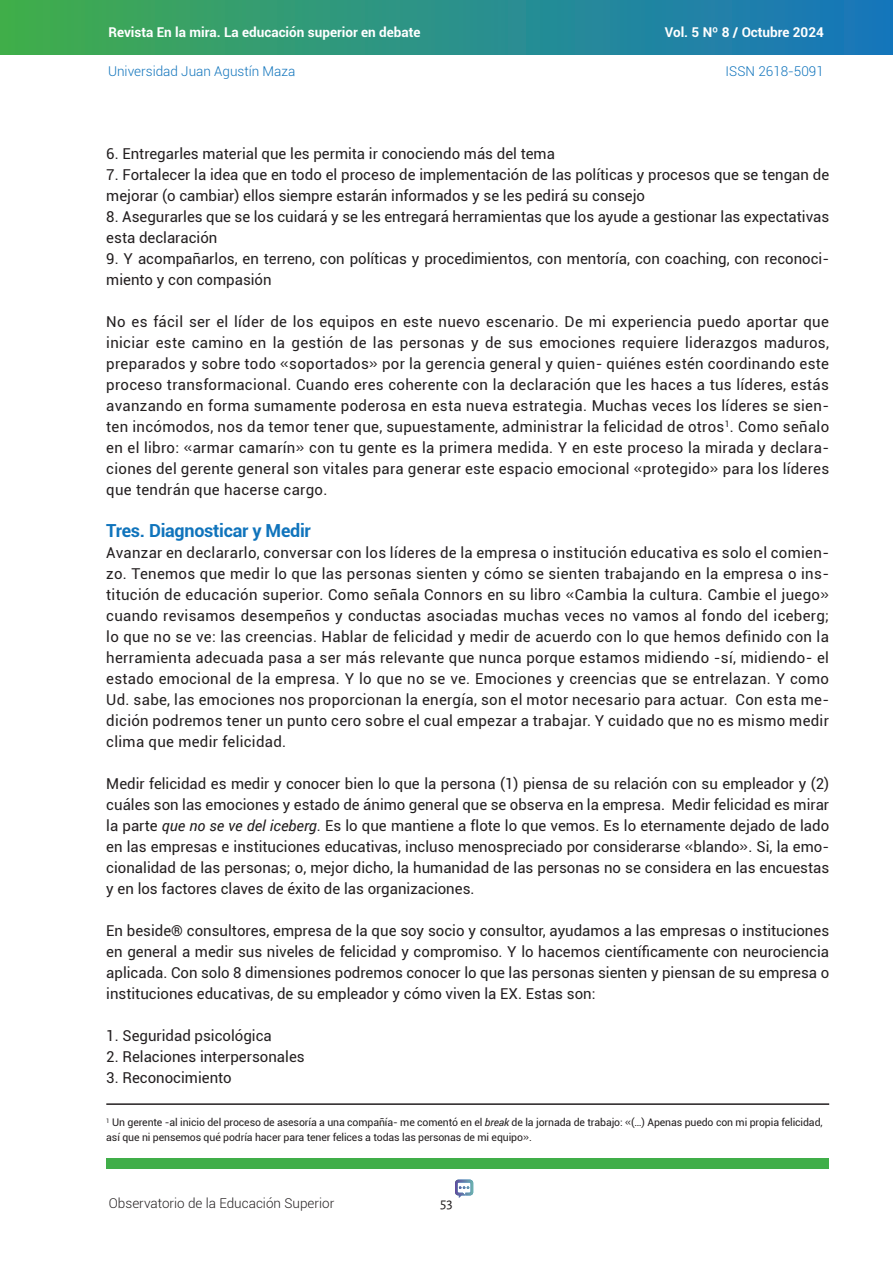
<style>
.page{position:relative;width:893px;height:1263px;background:#fff}
.page>*{position:absolute;margin:0;border:0;box-sizing:border-box;transform-origin:0 0}
.Txt_base{font:700 18px "Roboto";letter-spacing:-.015em;color:#1074bc}
.Txt_base-2{font:15px/21px "Roboto";color:#231f20;text-align:justify}
.t1{font:15px "Alegreya Sans";color:#231f20}
.t2{font:700 13.5px "Roboto";color:#fff}
.t3{font:300 13.5px "Roboto";color:#1074bc}
.t4{font:300 13.5px "Roboto";color:#231f20}
.nota_d_epie{font:10.5px/15px "Roboto";letter-spacing:-.01em;color:#231f20}
.s1{font-family:"Causten"}
.s2{font-style:italic}
</style>
<div class="page">
<div style="left:106px;top:1158px;width:723px;height:10px;background:#40ae49"></div>
<svg style="left:455px;top:1179px;width:18px;height:19px"></svg>
<div style="left:0;top:0;width:893px;height:54px;background:linear-gradient(to right,#41ad4e,#1675c0)"></div>
<hr style="left:0;top:0;width:1px;height:54px;background:#40ae49">
<hr style="left:106px;top:1103px;width:723px;height:2px;background:#231f20">
<p class="t2" style="left:108px;top:23px;width:314px">Revista En la mira. La educación superior en debate</p>
<p class="t2" style="left:665px;top:23px;width:161px">Vol. 5 Nº 8 / Octubre 2024</p>
<p class="t3" style="left:108px;top:61px;width:189px">Universidad Juan Agustín Maza</p>
<p class="t3" style="left:726px;top:61px;width:100px">ISSN 2618-5091</p>
<p class="Txt_base-2" style="left:106px;top:143px;width:450px">6. Entregarles material que les permita ir conociendo más del tema</p>
<p class="Txt_base-2" style="left:106px;top:164px;width:724px">7. Fortalecer la idea que en todo el proceso de implementación de las políticas y procesos que se tengan de mejorar (o cambiar) ellos siempre estarán informados y se les pedirá su consejo</p>
<p class="Txt_base-2" style="left:106px;top:206px;width:724px">8. Asegurarles que se los cuidará y se les entregará herramientas que los ayude a gestionar las expectativas esta declaración</p>
<p class="Txt_base-2" style="left:106px;top:248px;width:724px">9. Y acompañarlos, en terreno, con políticas y procedimientos, con mentoría, con coaching, con reconoci&shy;miento y con compasión</p>
<p class="Txt_base-2" style="left:106px;top:311px;width:724px">No es fácil ser el líder de los equipos en este nuevo escenario. De mi experiencia puedo aportar que iniciar este camino en la gestión de las personas y de sus emociones requiere liderazgos maduros, preparados y sobre todo <span class="s1">«</span>soportados<span class="s1">»</span> por la gerencia general y quien- quiénes estén coordinando este proceso transformacional. Cuando eres coherente con la declaración que les haces a tus líderes, estás avanzando en forma sumamente poderosa en esta nueva estrategia. Muchas veces los líderes se sien&shy;ten incómodos, nos da temor tener que, supuestamente, administrar la felicidad de otros<sup>1</sup>. Como señalo en el libro: <span class="s1">«</span>armar camarín<span class="s1">»</span> con tu gente es la primera medida. Y en este proceso la mirada y declara&shy;ciones del gerente general son vitales para generar este espacio emocional <span class="s1">«</span>protegido<span class="s1">»</span> para los líderes que tendrán que hacerse cargo.</p>
<p class="Txt_base" style="left:106px;top:518px;width:206px">Tres. Diagnosticar y Medir</p>
<p class="Txt_base-2" style="left:106px;top:542px;width:724px">Avanzar en declararlo, conversar con los líderes de la empresa o institución educativa es solo el comien&shy;zo. Tenemos que medir lo que las personas sienten y cómo se sienten trabajando en la empresa o ins&shy;titución de educación superior. Como señala Connors en su libro <span class="s1">«</span>Cambia la cultura. Cambie el juego<span class="s1">» </span>cuando revisamos desempeños y conductas asociadas muchas veces no vamos al fondo del iceberg; lo que no se ve: las creencias. Hablar de felicidad y medir de acuerdo con lo que hemos definido con la herramienta adecuada pasa a ser más relevante que nunca porque estamos midiendo -sí, midiendo- el estado emocional de la empresa. Y lo que no se ve. Emociones y creencias que se entrelazan. Y como Ud. sabe, las emociones nos proporcionan la energía, son el motor necesario para actuar. Con esta me&shy;dición podremos tener un punto cero sobre el cual empezar a trabajar. Y cuidado que no es mismo medir clima que medir felicidad.</p>
<p class="Txt_base-2" style="left:106px;top:773px;width:724px">Medir felicidad es medir y conocer bien lo que la persona (1) piensa de su relación con su empleador y (2) cuáles son las emociones y estado de ánimo general que se observa en la empresa. Medir felicidad es mirar la parte <span class="s2">que no se ve del iceberg</span>. Es lo que mantiene a flote lo que vemos. Es lo eternamente dejado de lado en las empresas e instituciones educativas, incluso menospreciado por considerarse <span class="s1">«</span>blando<span class="s1">»</span>. Si, la emo&shy;cionalidad de las personas; o, mejor dicho, la humanidad de las personas no se considera en las encuestas y en los factores claves de éxito de las organizaciones.</p>
<p class="Txt_base-2" style="left:106px;top:920px;width:724px">En beside® consultores, empresa de la que soy socio y consultor, ayudamos a las empresas o instituciones en general a medir sus niveles de felicidad y compromiso. Y lo hacemos científicamente con neurociencia aplicada. Con solo 8 dimensiones podremos conocer lo que las personas sienten y piensan de su empresa o instituciones educativas, de su empleador y cómo viven la EX. Estas son:</p>
<p class="Txt_base-2" style="left:106px;top:1025px;width:167px">1. Seguridad psicológica</p>
<p class="Txt_base-2" style="left:106px;top:1046px;width:200px">2. Relaciones interpersonales</p>
<p class="Txt_base-2" style="left:106px;top:1067px;width:127px">3. Reconocimiento</p>
<p class="nota_d_epie" style="left:106px;top:1114px;width:718px"><sup>1</sup> Un gerente -al inicio del proceso de asesoría a una compañía- me comentó en el <span class="s2">break</span> de la jornada de trabajo: <span class="s1">«</span>(…) Apenas puedo con mi propia felicidad, así que ni pensemos qué podría hacer para tener felices a todas las personas de mi equipo<span class="s1">»</span>.</p>
<p class="t4" style="left:109px;top:1194px;width:227px">Observatorio de la Educación Superior</p>
<p class="t1" style="left:440px;top:1193px;width:14px">53</p>
</div>
